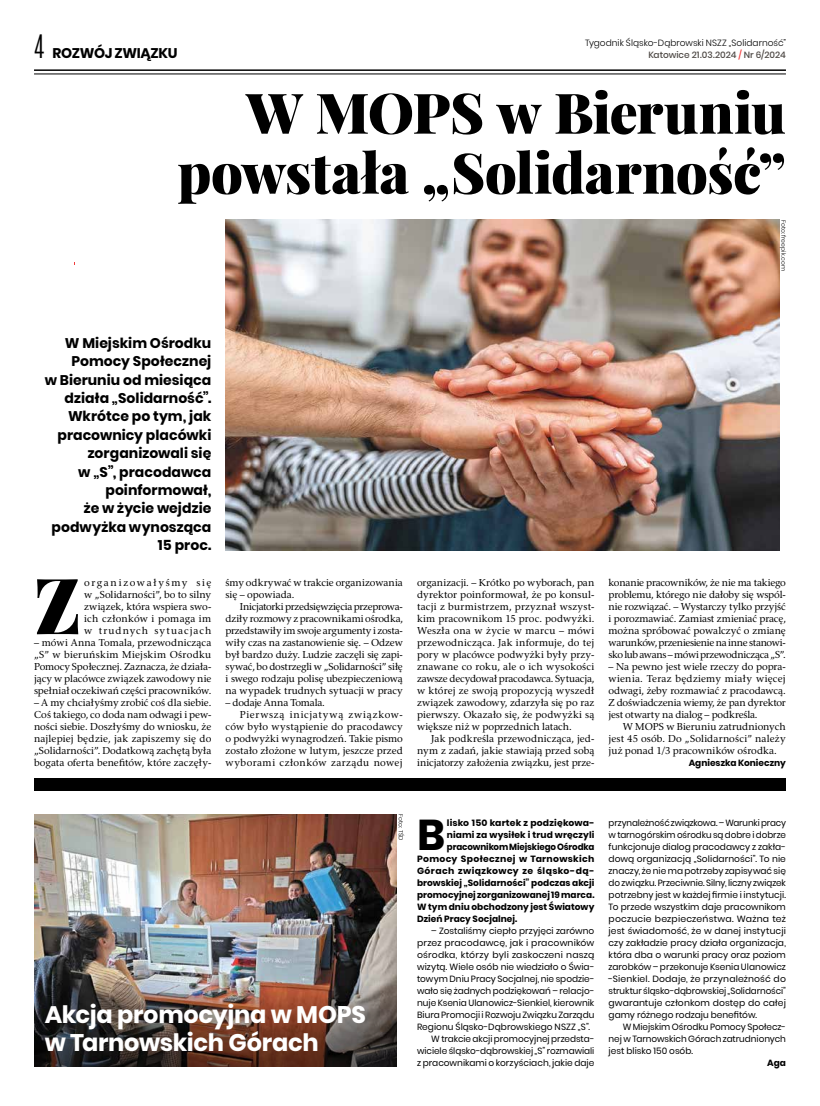
<style>
.page{position:relative;width:820px;height:1106px;background:#fff}
.page>*{position:absolute;margin:0;border:0;box-sizing:border-box;transform-origin:0 0}
.t1{font:900 77.7px "Playfair Display";color:#000}
.t2{font:900 56px/60px "Playfair Display";letter-spacing:-.01em;color:#000;text-align:right}
.t3{font:700 42.9px "Poppins";color:#000}
.t4{font:700 24px/28px "Poppins";letter-spacing:-.01em;color:#fff}
.t5{font:700 14px/18.4px "Poppins";color:#000;text-align:right}
.t6{font:10px/12px "Rashel EFN";color:#000;text-align:justify}
.t7{font:10px "Rashel EFN";letter-spacing:.045em;color:#000}
.t8{font:10px "Rashel EFN";letter-spacing:.075em;color:#000}
.t9{font:10px "Rashel EFN";letter-spacing:-.02em;color:#000}
.t10{font:9px/12px "Poppins";color:#000;text-align:justify}
.t11{font:700 9px "Poppins";letter-spacing:.005em;color:#000}
.t12{font:300 9px "Poppins";color:#000}
.t13{font:9px "Poppins";letter-spacing:.025em;color:#000}
.t14{font:9px "Poppins";letter-spacing:.02em;color:#000}
.t15{font:700 9px "Poppins";letter-spacing:.035em;color:#000}
.t16{font:700 9px "Poppins";letter-spacing:.045em;color:#000}
.t17{font:500 9px "Poppins";color:#4f4a46}
.t18{font:300 6px "Poppins";letter-spacing:.015em;color:#000}
.s1{font-family:"Antonio";font-weight:300;font-size:27px}
.s2{color:#f13c3c}
</style>
<div class="page">
<hr style="left:34px;top:70px;width:751px;height:1px;background:#000">
<hr style="left:34px;top:73px;width:751px;height:1px;background:#000">
<img style="left:225px;top:220px;width:554px;height:330px">
<img style="left:34px;top:814px;width:362px;height:164px">
<img style="left:34px;top:978px;width:362px;height:88px">
<div style="left:34px;top:778px;width:751px;height:12px;background:#000"></div>
<h3 class="t5" style="left:34px;top:44px;width:39px"><span class="s1">4</span> rozw</h3>
<h3 class="t5" style="left:94px;top:44px;width:85px">ój związku</h3>
<p class="t17" style="left:648px;top:50px;width:139px">Katowice 21.03.2024 <span class="s2">/</span> Nr 6/2024</p>
<p class="t12" style="left:585px;top:38px;width:202px">Tygodnik Śląsko-Dąbrowski NSZZ „Solidarność”</p>
<h2 class="t2" style="left:177px;top:82px;width:610px">W MOPS w Bieruniu powstała „Solidarność”</h2>
<p class="t18" style="left:786px;top:220px;width:52px;rotate:90deg">Foto: freepik.com</p>
<h3 class="t5" style="left:45px;top:334px;width:168px">W Miejskim Ośrodku<br>Pomocy Społecznej<br>w Bieruniu od miesiąca działa „Solidarność”.<br>Wkrótce po tym, jak pracownicy placówki zorganizowali się<br>w „S”, pracodawca poinformował,<br>że w życie wejdzie podwyżka wynosząca<br>15 proc.</h3>
<h1 class="t1" style="left:34px;top:555px;width:49px">Z</h1>
<p class="t6" style="left:84px;top:576px;width:128px">organizowałyśmy się w „Solidarności”, bo to silny związek, która wspiera swo&shy;ich członków i pomaga im w trudnych sytuacjach</p>
<p class="t6" style="left:34px;top:636px;width:179px">– mówi Anna Tomala, przewodnicząca „S” w bieruńskim Miejskim Ośrodku Pomocy Społecznej. Zaznacza, że działa&shy;jący w placówce związek zawodowy nie spełniał oczekiwań części pracowników.</p>
<p class="t6" style="left:34px;top:696px;width:179px">– A my chciałyśmy zrobić coś dla siebie.<br>Coś takiego, co doda nam odwagi i pew&shy;ności siebie. Doszłyśmy do wniosku, że najlepiej będzie, jak zapiszemy się do „Solidarności”. Dodatkową zachętą była bogata oferta benefitów, które zaczęły-</p>
<p class="t6" style="left:225px;top:576px;width:179px">śmy odkrywać w trakcie organizowania się – opowiada.</p>
<p class="t6" style="left:225px;top:600px;width:179px;text-indent:14px">Inicjatorki przedsięwzięcia przeprowa&shy;dziły rozmowy z pracownikami ośrodka, przedstawiły im swoje argumenty i zosta&shy;wiły czas na zastanowienie się. – Odzew był bardzo duży. Ludzie zaczęli się zapi&shy;sywać, bo dostrzegli w „Solidarności” siłę i swego rodzaju polisę ubezpieczeniową na wypadek trudnych sytuacji w pracy</p>
<p class="t9" style="left:225px;top:696px;width:101px">– dodaje Anna Tomala.</p>
<p class="t8" style="left:239px;top:708px;width:164px">Pierwszą inicjatywą związkow-</p>
<p class="t6" style="left:225px;top:720px;width:179px">ców było wystąpienie do pracodawcy</p>
<p class="t6" style="left:225px;top:732px;width:179px">o podwyżki wynagrodzeń. Takie pismo</p>
<p class="t6" style="left:225px;top:744px;width:179px">zostało złożone w lutym, jeszcze przed</p>
<p class="t7" style="left:225px;top:756px;width:179px">wyborami członków zarządu nowej</p>
<p class="t6" style="left:417px;top:576px;width:179px">organizacji. – Krótko po wyborach, pan dyrektor poinformował, że po konsul&shy;tacji z burmistrzem, przyznał wszyst&shy;kim pracownikom 15 proc. podwyżki.<br>Weszła ona w życie w marcu – mówi przewodnicząca. Jak informuje, do tej pory w placówce podwyżki były przy&shy;znawane co roku, ale o ich wysokości zawsze decydował pracodawca. Sytuacja, w której ze swoją propozycją wyszedł związek zawodowy, zdarzyła się po raz pierwszy. Okazało się, że podwyżki są większe niż w poprzednich latach.</p>
<p class="t6" style="left:417px;top:732px;width:179px;text-indent:14px">Jak podkreśla przewodnicząca, jed&shy;nym z zadań, jakie stawiają przed sobą inicjatorzy założenia związku, jest prze-</p>
<p class="t6" style="left:608px;top:576px;width:179px">konanie pracowników, że nie ma takiego problemu, którego nie dałoby się wspól&shy;nie rozwiązać. – Wystarczy tylko przyjść i porozmawiać. Zamiast zmieniać pracę, można spróbować powalczyć o zmianę warunków, przeniesienie na inne stanowi&shy;sko lub awans – mówi przewodnicząca „S”.</p>
<p class="t6" style="left:608px;top:660px;width:179px">– Na pewno jest wiele rzeczy do popra&shy;wienia. Teraz będziemy miały więcej odwagi, żeby rozmawiać z pracodawcą.<br>Z doświadczenia wiemy, że pan dyrektor jest otwarty na dialog – podkreśla.</p>
<p class="t6" style="left:608px;top:720px;width:179px;text-indent:14px">W MOPS w Bieruniu zatrudnionych jest 45 osób. Do „Solidarności” należy już ponad 1/3 pracowników ośrodka.</p>
<p class="t11" style="left:688px;top:758px;width:99px">Agnieszka Konieczny</p>
<h3 class="t4" style="left:45px;top:1001px;width:323px">Akcja promocyjna w MOPS w Tarnowskich Górach</h3>
<p class="t18" style="left:404px;top:814px;width:28px;rotate:90deg">Foto: TŚD</p>
<h3 class="t3" style="left:417px;top:810px;width:30px">B</h3>
<p class="t11" style="left:446px;top:818px;width:149px">lisko 150 kartek z podziękowa-</p>
<p class="t11" style="left:446px;top:830px;width:149px">niami za wysiłek i trud wręczyli</p>
<p class="t11" style="left:446px;top:842px;width:149px">pracownikom Miejskiego Ośrodka</p>
<p class="t15" style="left:417px;top:854px;width:179px">Pomocy Społecznej w Tarnowskich</p>
<p class="t16" style="left:417px;top:866px;width:179px">Górach związkowcy ze śląsko-dą-</p>
<p class="t11" style="left:417px;top:878px;width:179px">browskiej „Solidarności” podczas akcji</p>
<p class="t11" style="left:417px;top:890px;width:179px">promocyjnej zorganizowanej 19 marca.</p>
<p class="t11" style="left:417px;top:902px;width:179px">W tym dniu obchodzony jest Światowy</p>
<p class="t11" style="left:417px;top:914px;width:102px">Dzień Pracy Socjalnej.</p>
<p class="t10" style="left:431px;top:925px;width:164px">– Zostaliśmy ciepło przyjęci zarówno</p>
<p class="t14" style="left:417px;top:938px;width:179px">przez pracodawcę, jak i pracowników</p>
<p class="t13" style="left:417px;top:950px;width:179px">ośrodka, którzy byli zaskoczeni naszą</p>
<p class="t10" style="left:417px;top:961px;width:179px">wizytą. Wiele osób nie wiedziało o Świa-</p>
<p class="t10" style="left:417px;top:973px;width:179px">towym Dniu Pracy Socjalnej, nie spodzie-</p>
<p class="t10" style="left:417px;top:985px;width:179px">wało się żadnych podziękowań – relacjo-</p>
<p class="t10" style="left:417px;top:997px;width:179px">nuje Ksenia Ulanowicz-Sienkiel, kierownik</p>
<p class="t10" style="left:417px;top:1009px;width:179px">Biura Promocji i Rozwoju Związku Zarządu</p>
<p class="t10" style="left:417px;top:1021px;width:174px">Regionu Śląsko-Dąbrowskiego NSZZ „S”.</p>
<p class="t10" style="left:431px;top:1033px;width:165px">W trakcie akcji promocyjnej przedsta-</p>
<p class="t10" style="left:417px;top:1045px;width:179px">wiciele śląsko-dąbrowskiej „S” rozmawiali</p>
<p class="t10" style="left:417px;top:1057px;width:179px">z pracownikami o korzyściach, jakie daje</p>
<p class="t10" style="left:608px;top:817px;width:179px">przynależność związkowa. – Warunki pracy w tarnogórskim ośrodku są dobre i dobrze funkcjonuje dialog pracodawcy z zakła&shy;dową organizacją „Solidarności”. To nie znaczy, że nie ma potrzeby zapisywać się do związku. Przeciwnie. Silny, liczny związek potrzebny jest w każdej firmie i instytucji.<br>To przede wszystkim daje pracownikom poczucie bezpieczeństwa. Ważna też jest świadomość, że w danej instytucji czy zakładzie pracy działa organizacja, która dba o warunki pracy oraz poziom zarobków – przekonuje Ksenia Ulanowicz -Sienkiel. Dodaje, że przynależność do struktur śląsko-dąbrowskiej „Solidarności” gwarantuje członkom dostęp do całej gamy różnego rodzaju benefitów.</p>
<p class="t10" style="left:608px;top:1021px;width:179px;text-indent:14px">W Miejskim Ośrodku Pomocy Społecz&shy;nej w Tarnowskich Górach zatrudnionych jest blisko 150 osób.</p>
<p class="t11" style="left:766px;top:1058px;width:20px">Aga</p>
</div>
